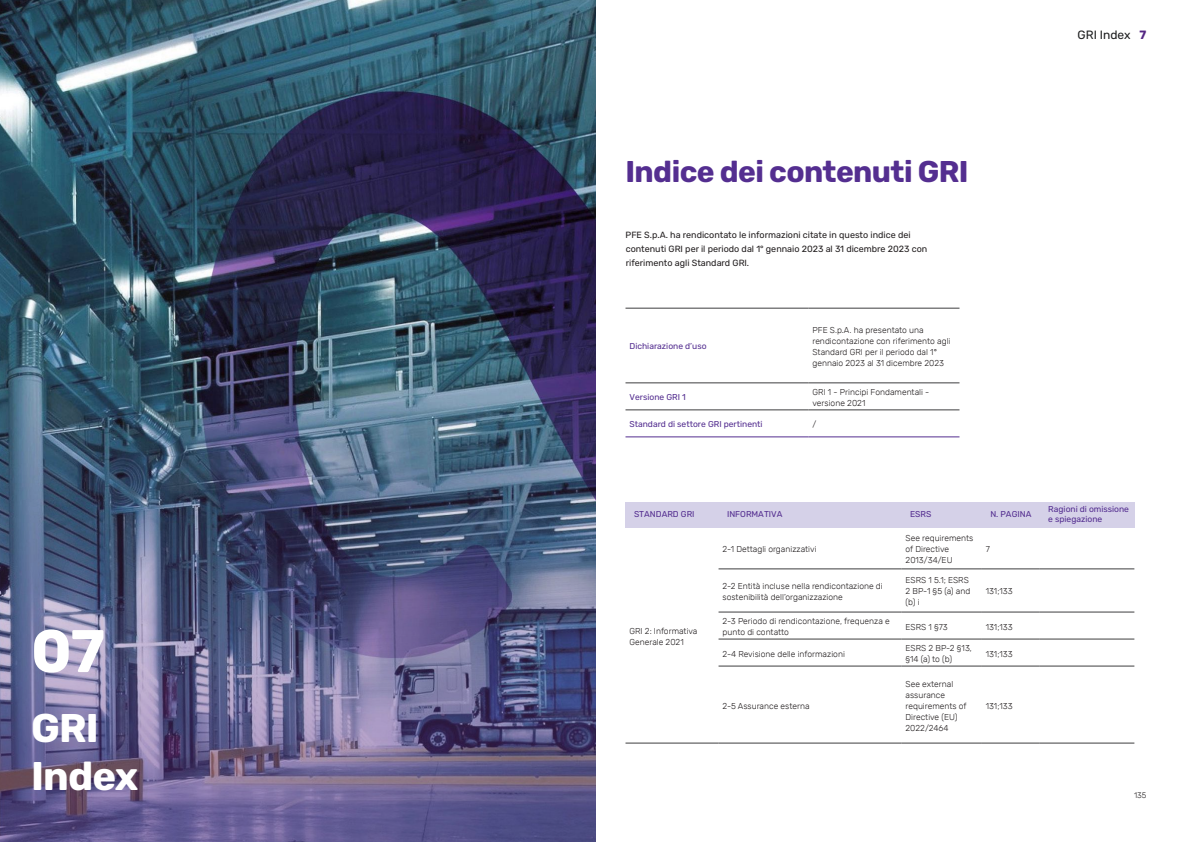
<style>
.page{position:relative;width:1191px;height:842px;background:#fff}
.page>*{position:absolute;margin:0;border:0;box-sizing:border-box;transform-origin:0 0}
.t1{font:700 60px "Rubik";color:#fff}
.t2{font:700 40px/48px "Rubik";letter-spacing:-.02em;color:#fff}
.t3{font:700 30px "Rubik";letter-spacing:-.02em;color:#542e90}
.t4{font:12px "Rubik Regular 2";color:#1d1e1f}
.t5{font:9px/14px "Rubik Regular 2";color:#231f20}
.t6{font:300 8.5px/11px "Rubik";color:#231f20}
.t7{font:8.5px/10px "Rubik Regular 2";color:#542e90}
.t8{font:8.5px "Rubik";color:#542e90}
.t9{font:300 8px "Rubik";color:#231f20}
.s1{font-family:"Rubik";font-weight:700;color:#542683}
</style>
<div class="page">
<hr style="left:718px;top:743px;width:183px;height:1px;background:#3e3e3f">
<hr style="left:901px;top:743px;width:81px;height:1px;background:#3e3e3f">
<hr style="left:982px;top:743px;width:57px;height:1px;background:#3e3e3f">
<hr style="left:1039px;top:743px;width:95px;height:1px;background:#3e3e3f">
<hr style="left:625px;top:743px;width:93px;height:1px;background:#3e3e3f">
<hr style="left:718px;top:612px;width:183px;height:1px;background:#3e3e3f">
<hr style="left:901px;top:612px;width:81px;height:1px;background:#3e3e3f">
<hr style="left:982px;top:612px;width:57px;height:1px;background:#3e3e3f">
<hr style="left:1039px;top:612px;width:95px;height:1px;background:#3e3e3f">
<hr style="left:718px;top:569px;width:183px;height:1px;background:#3e3e3f">
<hr style="left:901px;top:569px;width:81px;height:1px;background:#3e3e3f">
<hr style="left:982px;top:569px;width:57px;height:1px;background:#3e3e3f">
<hr style="left:1039px;top:569px;width:95px;height:1px;background:#3e3e3f">
<hr style="left:718px;top:639px;width:183px;height:1px;background:#3e3e3f">
<hr style="left:901px;top:639px;width:81px;height:1px;background:#3e3e3f">
<hr style="left:982px;top:639px;width:57px;height:1px;background:#3e3e3f">
<hr style="left:1039px;top:639px;width:95px;height:1px;background:#3e3e3f">
<hr style="left:718px;top:666px;width:183px;height:1px;background:#3e3e3f">
<hr style="left:901px;top:666px;width:81px;height:1px;background:#3e3e3f">
<hr style="left:982px;top:666px;width:57px;height:1px;background:#3e3e3f">
<hr style="left:1039px;top:666px;width:95px;height:1px;background:#3e3e3f">
<div style="left:625px;top:502px;width:93px;height:25px;background:#d5d1e8"></div>
<div style="left:718px;top:502px;width:183px;height:25px;background:#d5d1e8"></div>
<div style="left:901px;top:502px;width:81px;height:25px;background:#d5d1e8"></div>
<div style="left:982px;top:502px;width:57px;height:25px;background:#d5d1e8"></div>
<div style="left:1039px;top:502px;width:95px;height:25px;background:#d5d1e8"></div>
<hr style="left:625px;top:308px;width:183px;height:1px;background:#3e3e3f">
<hr style="left:808px;top:308px;width:151px;height:1px;background:#3e3e3f">
<hr style="left:625px;top:383px;width:183px;height:1px;background:#3e3e3f">
<hr style="left:808px;top:383px;width:151px;height:1px;background:#3e3e3f">
<hr style="left:625px;top:410px;width:183px;height:1px;background:#3e3e3f">
<hr style="left:808px;top:410px;width:151px;height:1px;background:#3e3e3f">
<hr style="left:625px;top:436px;width:183px;height:1px;background:#542e90">
<hr style="left:808px;top:436px;width:151px;height:1px;background:#542e90">
<img style="left:0;top:0;width:595px;height:356px">
<img style="left:0;top:356px;width:595px;height:486px">
<h2 class="t1" style="left:31px;top:618px;width:75px">07</h2>
<h2 class="t2" style="left:31px;top:705px;width:109px">GRI<br>Index</h2>
<h3 class="t3" style="left:625px;top:155px;width:345px">Indice dei contenuti GRI</h3>
<p class="t5" style="left:625px;top:228px;width:303px">PFE S.p.A. ha rendicontato le informazioni citate in questo indice dei contenuti GRI per il periodo dal 1° gennaio 2023 al 31 dicembre 2023 con riferimento agli Standard GRI.</p>
<p class="t8" style="left:629px;top:342px;width:79px">Dichiarazione d’uso</p>
<p class="t6" style="left:812px;top:325px;width:140px">PFE S.p.A. ha presentato una rendicontazione con riferimento agli Standard GRI per il periodo dal 1° gennaio 2023 al 31 dicembre 2023</p>
<p class="t7" style="left:629px;top:393px;width:58px">Versione GRI 1</p>
<p class="t6" style="left:812px;top:387px;width:118px">GRI 1 - Principi Fondamentali - versione 2021</p>
<p class="t7" style="left:629px;top:420px;width:135px">Standard di settore GRI pertinenti</p>
<p class="t6" style="left:812px;top:419px;width:5px">/</p>
<h3 class="t4" style="left:1077px;top:28px;width:70px">GRI Index <span class="s1">7</span></h3>
<p class="t7" style="left:634px;top:509px;width:62px">STANDARD GRI</p>
<p class="t7" style="left:727px;top:509px;width:57px">INFORMATIVA</p>
<p class="t7" style="left:910px;top:509px;width:23px">ESRS</p>
<p class="t7" style="left:990px;top:509px;width:42px">N. PAGINA</p>
<p class="t7" style="left:1048px;top:504px;width:82px">Ragioni di omissione e spiegazione</p>
<p class="t6" style="left:629px;top:625px;width:70px">GRI 2: Informativa<br>Generale 2021</p>
<p class="t6" style="left:722px;top:544px;width:96px">2-1 Dettagli organizzativi</p>
<p class="t6" style="left:905px;top:533px;width:69px">See requirements of Directive<br>2013/34/EU</p>
<p class="t6" style="left:986px;top:544px;width:6px">7</p>
<p class="t6" style="left:722px;top:581px;width:162px">2-2 Entità incluse nella rendicontazione di sostenibilità dell’organizzazione</p>
<p class="t6" style="left:905px;top:575px;width:66px">ESRS 1 5.1; ESRS<br>2 BP-1 §5 (a) and (b) i</p>
<p class="t6" style="left:986px;top:586px;width:28px">131;133</p>
<p class="t6" style="left:722px;top:616px;width:169px">2-3 Periodo di rendicontazione, frequenza e punto di contatto</p>
<p class="t6" style="left:905px;top:621px;width:44px">ESRS 1 §73</p>
<p class="t6" style="left:985px;top:621px;width:28px">131;133</p>
<p class="t6" style="left:722px;top:648px;width:124px">2-4 Revisione delle informazioni</p>
<p class="t6" style="left:905px;top:643px;width:68px">ESRS 2 BP-2 §13, §14 (a) to (b)</p>
<p class="t6" style="left:985px;top:648px;width:28px">131;133</p>
<p class="t6" style="left:722px;top:700px;width:89px">2-5 Assurance esterna</p>
<p class="t6" style="left:905px;top:678px;width:63px">See external assurance requirements of<br>Directive (EU)<br>2022/2464</p>
<p class="t6" style="left:985px;top:700px;width:28px">131;133</p>
<p class="t9" style="left:1134px;top:791px;width:14px">135</p>
</div>
